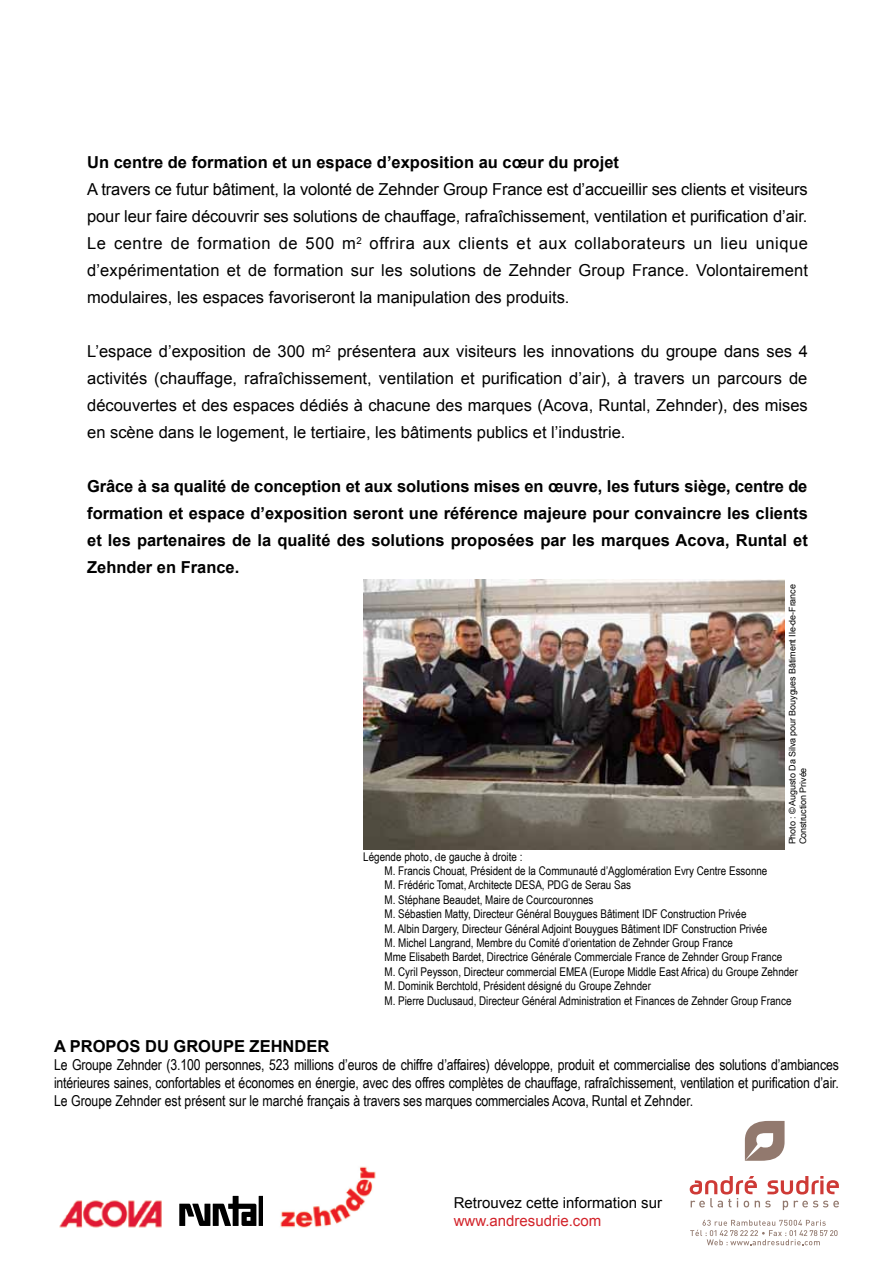
<style>
.page{position:relative;width:893px;height:1263px;background:#fff}
.page>*{position:absolute;margin:0;border:0;box-sizing:border-box;transform-origin:0 0}
.t1{font:16.5px/27px "Arial";color:#000;text-align:justify}
.t2{font:700 16.5px/27px "Arial";color:#000;text-align:justify}
.t3{font:15px/18px "Arial Narrow";letter-spacing:-.01em;color:#000;text-align:justify}
.t4{font:15px "Arial";color:#000}
.t5{font:15px "Arial";color:#d2232a}
.t6{font:12px/14.4px "Arial Narrow";color:#000}
.t7{font:9px/10.8px "Arial";letter-spacing:-.01em;color:#000}
.s1{font-family:"Times"}
</style>
<div class="page">
<img style="left:363px;top:580px;width:421px;height:269px">
<svg style="left:745px;top:1121px;width:40px;height:40px"></svg>
<svg style="left:690px;top:1176px;width:149px;height:34px"></svg>
<svg style="left:690px;top:1220px;width:147px;height:25px"></svg>
<img style="left:59px;top:1200px;width:103px;height:28px">
<svg style="left:179px;top:1196px;width:84px;height:30px"></svg>
<img style="left:280px;top:1166px;width:96px;height:62px">
<p class="t2" style="left:87px;top:149px;width:533px">Un centre de formation et un espace d’exposition au cœur du projet</p>
<p class="t1" style="left:87px;top:176px;width:722px">A travers ce futur bâtiment, la volonté de Zehnder Group France est d’accueillir ses clients et visiteurs pour leur faire découvrir ses solutions de chauffage, rafraîchissement, ventilation et purification d’air.<br>Le centre de formation de 500 m<sup>2</sup> offrira aux clients et aux collaborateurs un lieu unique d’expérimentation et de formation sur les solutions de Zehnder Group France. Volontairement modulaires, les espaces favoriseront la manipulation des produits.</p>
<p class="t1" style="left:87px;top:338px;width:722px">L’espace d’exposition de 300 m<sup>2</sup> présentera aux visiteurs les innovations du groupe dans ses 4 activités (chauffage, rafraîchissement, ventilation et purification d’air), à travers un parcours de découvertes et des espaces dédiés à chacune des marques (Acova, Runtal, Zehnder), des mises en scène dans le logement, le tertiaire, les bâtiments publics et l’industrie.</p>
<p class="t2" style="left:87px;top:473px;width:722px">Grâce à sa qualité de conception et aux solutions mises en œuvre, les futurs siège, centre de formation et espace d’exposition seront une référence majeure pour convaincre les clients et les partenaires de la qualité des solutions proposées par les marques Acova, Runtal et Zehnder en France.</p>
<p class="t7" style="left:787px;top:844px;width:262px;rotate:-90deg">Photo : © Augusto Da Silva pour Bouygues Bâtiment Ile-de-France<br>Construction Privée</p>
<p class="t6" style="left:385px;top:849px;width:415px;text-indent:-21px">Légende photo<span class="s1">, d</span>e gauche à droite :<br>M. Francis Chouat, Président de la Communauté d’Agglomération Evry Centre Essonne<br>M. Frédéric Tomat, Architecte DESA, PDG de Serau Sas<br>M. Stéphane Beaudet, Maire de Courcouronnes<br>M. Sébastien Matty, Directeur Général Bouygues Bâtiment IDF Construction Privée<br>M. Albin Dargery, Directeur Général Adjoint Bouygues Bâtiment IDF Construction Privée<br>M. Michel Langrand, Membre du Comité d’orientation de Zehnder Group France<br>Mme Elisabeth Bardet, Directrice Générale Commerciale France de Zehnder Group France<br>M. Cyril Peysson, Directeur commercial EMEA (Europe Middle East Africa) du Groupe Zehnder M. Dominik Berchtold, Président désigné du Groupe Zehnder<br>M. Pierre Duclusaud, Directeur Général Administration et Finances de Zehnder Group France</p>
<p class="t2" style="left:54px;top:1033px;width:277px">A PROPOS DU GROUPE ZEHNDER</p>
<p class="t3" style="left:54px;top:1055px;width:786px">Le Groupe Zehnder (3.100 personnes, 523 millions d’euros de chiffre d’affaires) développe, produit et commercialise des solutions d’ambiances intérieures saines, confortables et économes en énergie, avec des offres complètes de chauffage, rafraîchissement, ventilation et purification d’air.<br>Le Groupe Zehnder est présent sur le marché français à travers ses marques commerciales Acova, Runtal et Zehnder.</p>
<p class="t4" style="left:454px;top:1193px;width:210px">Retrouvez cette information sur</p>
<p class="t5" style="left:454px;top:1211px;width:149px">www.andresudrie.com</p>
</div>
